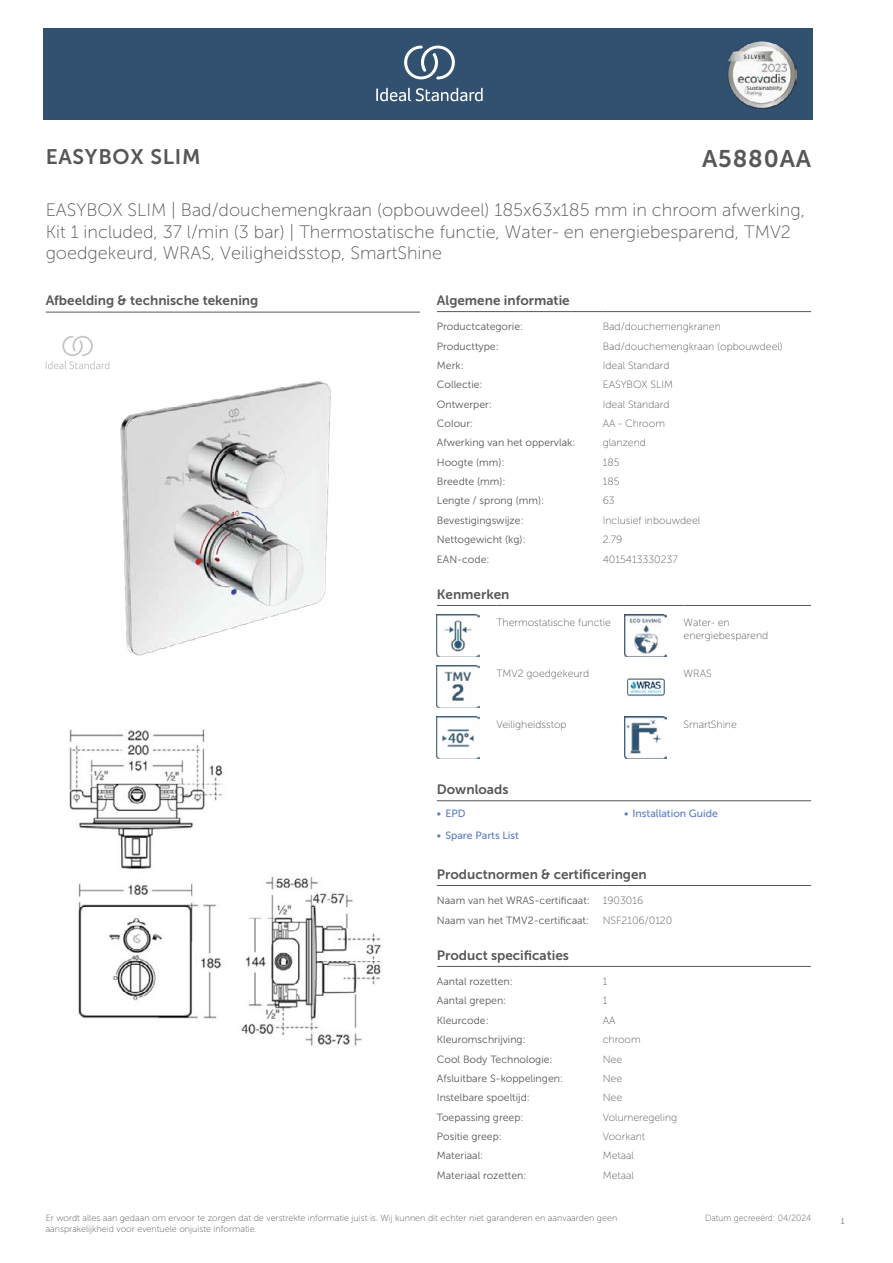
<style>
.page{position:relative;width:893px;height:1263px;background:#fff}
.page>*{position:absolute;margin:0;border:0;box-sizing:border-box;transform-origin:0 0}
.t1{font:24px "Museo Sans 700";letter-spacing:.035em;color:#575756}
.t2{font:21px "Museo Sans 700";letter-spacing:.035em;color:#575756}
.t3{font:18px/21.6px "Museo Sans 100";color:#575756}
.t4{font:13.5px "Museo Sans 700";color:#575756}
.t5{font:10.5px/19.4px "Museo Sans 300";color:#575756}
.t6{font:10.5px/12.6px "Museo Sans 100";color:#575756}
.t7{font:10.5px "Museo Sans 500";color:#5b7ebf}
.t8{font:9px/10.8px "Museo Sans 100";color:#575756}
.t9{font:9px "Museo Sans 100";color:#575756;scale:.95 1}
.t10{font:300 9px "Calibri";color:#575756;scale:.95 1}
.s1{font-family:"Museo Sans 100"}
</style>
<div class="page">
<div style="left:43px;top:28px;width:770px;height:92px;background:#325070"></div>
<hr style="left:437px;top:311px;width:166px;height:1px;background:#575756">
<hr style="left:603px;top:311px;width:208px;height:1px;background:#575756">
<hr style="left:437px;top:605px;width:59px;height:1px;background:#575756">
<hr style="left:496px;top:605px;width:128px;height:1px;background:#575756">
<hr style="left:624px;top:605px;width:59px;height:1px;background:#575756">
<hr style="left:683px;top:605px;width:128px;height:1px;background:#575756">
<img style="left:437px;top:614px;width:42px;height:43px">
<img style="left:624px;top:614px;width:42px;height:43px">
<img style="left:437px;top:665px;width:42px;height:43px">
<img style="left:627px;top:678px;width:38px;height:18px">
<img style="left:437px;top:716px;width:42px;height:43px">
<img style="left:624px;top:716px;width:42px;height:43px">
<hr style="left:437px;top:800px;width:187px;height:1px;background:#575756">
<hr style="left:624px;top:800px;width:187px;height:1px;background:#575756">
<hr style="left:437px;top:885px;width:166px;height:1px;background:#575756">
<hr style="left:603px;top:885px;width:208px;height:1px;background:#575756">
<hr style="left:437px;top:966px;width:166px;height:1px;background:#575756">
<hr style="left:603px;top:966px;width:208px;height:1px;background:#575756">
<img style="left:69px;top:729px;width:312px;height:317px">
<hr style="left:46px;top:312px;width:374px;height:1px;background:#575756">
<svg style="left:46px;top:336px;width:63px;height:33px"></svg>
<img style="left:120px;top:381px;width:211px;height:274px">
<svg style="left:376px;top:88px;width:107px;height:13px"></svg>
<svg style="left:404px;top:46px;width:51px;height:33px"></svg>
<img style="left:728px;top:41px;width:68px;height:68px">
<h2 class="t2" style="left:46px;top:145px;width:156px">EASYBOX SLIM</h2>
<h1 class="t1" style="left:702px;top:145px;width:110px">A5880AA</h1>
<h3 class="t3" style="left:46px;top:199px;width:761px">EASYBOX SLIM | Bad/douchemengkraan (opbouwdeel) 185x63x185 mm in chroom afwerking,<br>Kit 1 included, 37 l/min (3 bar) | Thermostatische functie, Water- en energiebesparend, TMV2 goedgekeurd, WRAS, Veiligheidsstop, SmartShine</h3>
<p class="t4" style="left:46px;top:293px;width:214px">Afbeelding &amp; technische tekening</p>
<p class="t4" style="left:437px;top:293px;width:134px">Algemene informatie</p>
<p class="t5" style="left:437px;top:317px;width:88px">Productcategorie:</p>
<p class="t6" style="left:603px;top:320px;width:120px">Bad/douchemengkranen</p>
<p class="t5" style="left:437px;top:336px;width:63px">Producttype:</p>
<p class="t6" style="left:603px;top:340px;width:182px">Bad/douchemengkraan (opbouwdeel)</p>
<p class="t5" style="left:437px;top:356px;width:28px">Merk:</p>
<p class="t6" style="left:603px;top:359px;width:68px">Ideal Standard</p>
<p class="t5" style="left:437px;top:375px;width:47px">Collectie:</p>
<p class="t6" style="left:603px;top:379px;width:72px">EASYBOX SLIM</p>
<p class="t5" style="left:437px;top:394px;width:57px">Ontwerper:</p>
<p class="t6" style="left:603px;top:398px;width:68px">Ideal Standard</p>
<p class="t5" style="left:437px;top:414px;width:38px">Colour:</p>
<p class="t6" style="left:603px;top:417px;width:64px">AA - Chroom</p>
<p class="t5" style="left:437px;top:433px;width:140px">Afwerking van het oppervlak:</p>
<p class="t6" style="left:603px;top:437px;width:45px">glanzend</p>
<p class="t5" style="left:437px;top:453px;width:69px">Hoogte (mm):</p>
<p class="t6" style="left:603px;top:456px;width:18px">185</p>
<p class="t5" style="left:437px;top:472px;width:70px">Breedte (mm):</p>
<p class="t6" style="left:603px;top:475px;width:18px">185</p>
<p class="t5" style="left:437px;top:491px;width:109px">Lengte / sprong (mm):</p>
<p class="t6" style="left:603px;top:495px;width:14px">63</p>
<p class="t5" style="left:437px;top:511px;width:88px">Bevestigingswijze:</p>
<p class="t6" style="left:603px;top:514px;width:99px">Inclusief inbouwdeel</p>
<p class="t5" style="left:437px;top:530px;width:90px">Nettogewicht (kg):</p>
<p class="t6" style="left:603px;top:533px;width:21px">2.79</p>
<p class="t5" style="left:437px;top:549px;width:54px">EAN-code:</p>
<p class="t6" style="left:603px;top:553px;width:76px">4015413330237</p>
<p class="t4" style="left:437px;top:587px;width:74px">Kenmerken</p>
<p class="t6" style="left:496px;top:616px;width:116px">Thermostatische functie</p>
<p class="t6" style="left:683px;top:616px;width:86px">Water- en energiebesparend</p>
<p class="t6" style="left:496px;top:667px;width:94px">TMV2 goedgekeurd</p>
<p class="t6" style="left:683px;top:667px;width:30px">WRAS</p>
<p class="t6" style="left:496px;top:718px;width:72px">Veiligheidsstop</p>
<p class="t6" style="left:683px;top:718px;width:55px">SmartShine</p>
<p class="t4" style="left:437px;top:782px;width:73px">Downloads</p>
<p class="t7" style="left:437px;top:808px;width:30px">• EPD</p>
<p class="t7" style="left:624px;top:808px;width:95px">• Installation Guide</p>
<p class="t7" style="left:437px;top:829px;width:84px">• Spare Parts List</p>
<p class="t4" style="left:437px;top:867px;width:211px">Productnormen &amp; certificeringen</p>
<p class="t5" style="left:437px;top:891px;width:208px">Naam van het WRAS-certificaat: <span class="s1">1903016<br></span>Naam van het TMV2-certificaat:</p>
<p class="t6" style="left:603px;top:914px;width:71px">NSF2106/0120</p>
<p class="t4" style="left:437px;top:948px;width:134px">Product specificaties</p>
<p class="t5" style="left:437px;top:972px;width:77px">Aantal rozetten:</p>
<p class="t6" style="left:603px;top:975px;width:6px">1</p>
<p class="t5" style="left:437px;top:991px;width:71px">Aantal grepen:</p>
<p class="t6" style="left:603px;top:995px;width:6px">1</p>
<p class="t5" style="left:437px;top:1010px;width:53px">Kleurcode:</p>
<p class="t6" style="left:603px;top:1014px;width:14px">AA</p>
<p class="t5" style="left:437px;top:1030px;width:90px">Kleuromschrijving:</p>
<p class="t6" style="left:603px;top:1033px;width:40px">chroom</p>
<p class="t5" style="left:437px;top:1049px;width:117px">Cool Body Technologie:</p>
<p class="t6" style="left:603px;top:1053px;width:21px">Nee</p>
<p class="t5" style="left:437px;top:1069px;width:128px">Afsluitbare S-koppelingen:</p>
<p class="t6" style="left:603px;top:1072px;width:21px">Nee</p>
<p class="t5" style="left:437px;top:1088px;width:95px">Instelbare spoeltijd:</p>
<p class="t6" style="left:603px;top:1091px;width:21px">Nee</p>
<p class="t5" style="left:437px;top:1107px;width:88px">Toepassing greep:</p>
<p class="t6" style="left:603px;top:1111px;width:76px">Volumeregeling</p>
<p class="t5" style="left:437px;top:1127px;width:67px">Positie greep:</p>
<p class="t6" style="left:603px;top:1130px;width:44px">Voorkant</p>
<p class="t5" style="left:437px;top:1146px;width:48px">Materiaal:</p>
<p class="t6" style="left:603px;top:1149px;width:33px">Metaal</p>
<p class="t5" style="left:437px;top:1165px;width:91px">Materiaal rozetten:</p>
<p class="t6" style="left:603px;top:1169px;width:33px">Metaal</p>
<p class="t8" style="left:46px;top:1212px;width:573px">Er wordt alles aan gedaan om ervoor te zorgen dat de verstrekte informatie juist is. Wij kunnen dit echter niet garanderen en aanvaarden geen aansprakelijkheid voor eventuele onjuiste informatie.</p>
<p class="t9" style="left:705px;top:1213px;width:113px">Datum gecreeërd: 04/2024</p>
<p class="t10" style="left:840px;top:1215px;width:6px">1</p>
</div>
